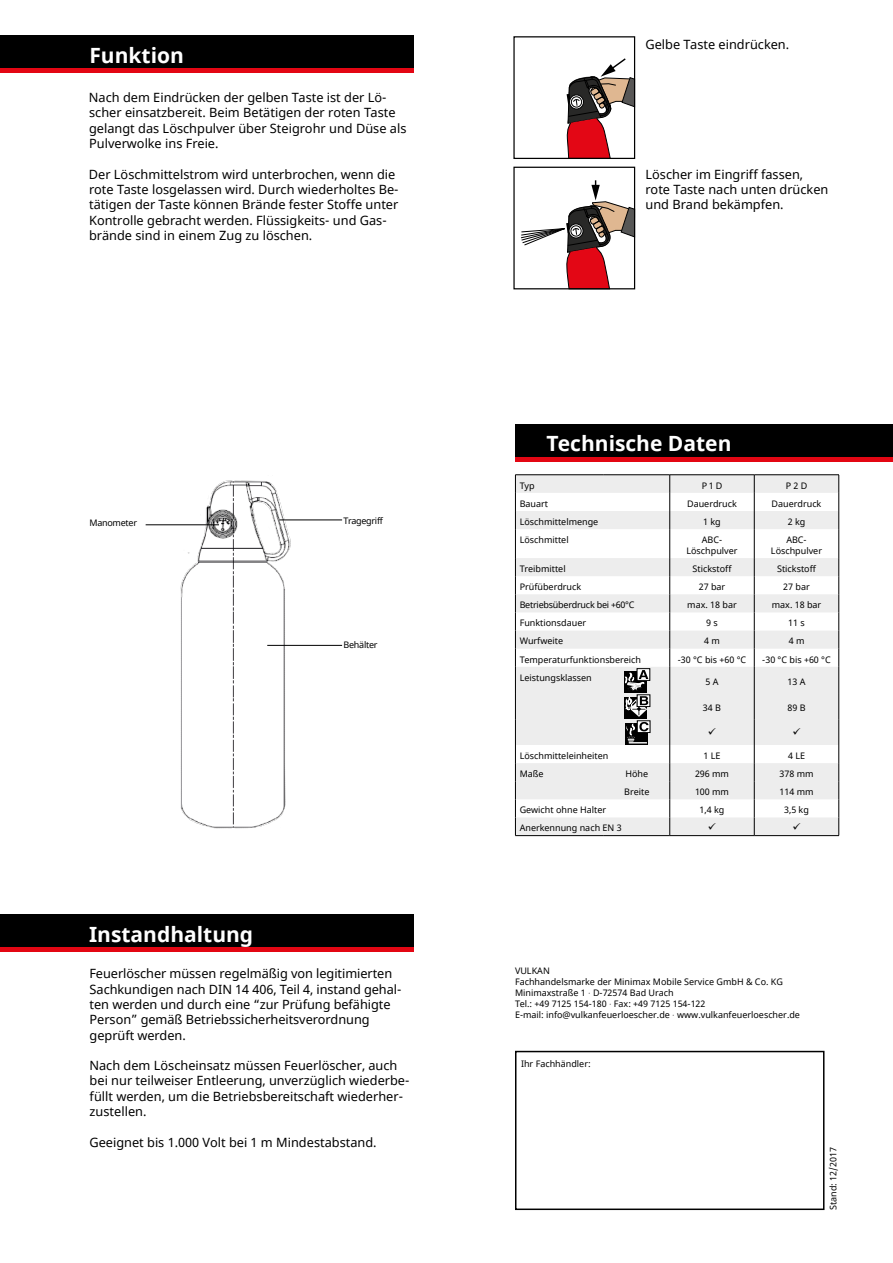
<style>
.page{position:relative;width:893px;height:1263px;background:#fff}
.page>*{position:absolute;margin:0;border:0;box-sizing:border-box;transform-origin:0 0}
.t1{font:700 21px "Noto Sans";color:#fff}
.t2{font:12.75px/15.3px "Noto Sans";color:#000}
.t3{font:9px/10.8px "Noto Sans";color:#000;text-align:center}
.t4{font:9px "Noto Sans";letter-spacing:-.03em;color:#000}
.t5{font:9px "Noto Sans";letter-spacing:-.025em;color:#000}
.s1{font-family:"Frutiger CE";font-weight:300}
</style>
<div class="page">
<div style="left:0;top:944px;width:414px;height:8px;background:#e30613"></div>
<div style="left:0;top:914px;width:414px;height:33px;background:#000"></div>
<div style="left:515px;top:454px;width:378px;height:7px;background:#e30613"></div>
<div style="left:515px;top:424px;width:378px;height:33px;background:#000"></div>
<div style="left:0;top:66px;width:413px;height:7px;background:#e30613"></div>
<div style="left:0;top:35px;width:413px;height:33px;background:#000"></div>
<hr style="left:515px;top:474px;width:89px;height:1px;background:#000">
<hr style="left:604px;top:474px;width:66px;height:1px;background:#000">
<hr style="left:754px;top:474px;width:85px;height:1px;background:#000">
<hr style="left:670px;top:474px;width:84px;height:1px;background:#000">
<div style="left:515px;top:1051px;width:309px;height:159px;border:2px solid #000"></div>
<img style="left:174px;top:480px;width:126px;height:349px">
<hr style="left:280px;top:519px;width:62px;height:1px;background:#000">
<hr style="left:146px;top:524px;width:73px;height:1px;background:#000">
<hr style="left:267px;top:645px;width:75px;height:1px;background:#000">
<svg style="left:566px;top:58px;width:67px;height:99px"></svg>
<div style="left:513px;top:36px;width:122px;height:123px;border:1px solid #000"></div>
<svg style="left:520px;top:180px;width:116px;height:110px"></svg>
<div style="left:513px;top:167px;width:122px;height:122px;border:1px solid #000"></div>
<svg style="left:515px;top:475px;width:324px;height:361px"></svg>
<h1 class="t1" style="left:89px;top:41px;width:96px">Funktion</h1>
<p class="t2" style="left:89px;top:90px;width:319px">Nach dem Eindrücken der gelben Taste ist der Lö&shy;scher einsatzbereit. Beim Betätigen der roten Taste gelangt das Löschpulver über Steigrohr und Düse als Pulverwolke ins Freie.</p>
<p class="t2" style="left:89px;top:167px;width:311px">Der Löschmittelstrom wird unterbrochen, wenn die rote Taste losgelassen wird. Durch wiederholtes Be&shy;tätigen der Taste können Brände fester Stoffe unter Kontrolle gebracht werden. Flüssigkeits- und Gas&shy;brände sind in einem Zug zu löschen.</p>
<p class="t4" style="left:89px;top:517px;width:49px">Manometer</p>
<p class="t4" style="left:344px;top:514px;width:41px">Tragegriff</p>
<p class="t4" style="left:344px;top:638px;width:36px">Behälter</p>
<h1 class="t1" style="left:89px;top:919px;width:166px">Instandhaltung</h1>
<p class="t2" style="left:89px;top:966px;width:314px">Feuerlöscher müssen regelmäßig von legitimierten Sachkundigen nach DIN 14 406, Teil 4, instand gehal&shy;ten werden und durch eine “zur Prüfung befähigte Person” gemäß Betriebssicherheitsverordnung geprüft werden.</p>
<p class="t2" style="left:89px;top:1058px;width:322px">Nach dem Löscheinsatz müssen Feuerlöscher, auch bei nur teilweiser Entleerung, unverzüglich wiederbe&shy;füllt werden, um die Betriebsbereitschaft wiederher&shy;zustellen.</p>
<p class="t2" style="left:89px;top:1135px;width:289px">Geeignet bis 1.000 Volt bei 1 m Mindestabstand.</p>
<p class="t2" style="left:645px;top:37px;width:145px">Gelbe Taste eindrücken.</p>
<p class="t2" style="left:645px;top:167px;width:184px">Löscher im Eingriff fassen, rote Taste nach unten drücken und Brand bekämpfen.</p>
<h1 class="t1" style="left:546px;top:429px;width:187px">Technische Daten</h1>
<p class="t3" style="left:520px;top:480px;width:17px">Typ</p>
<p class="t3" style="left:702px;top:480px;width:22px">P 1 D</p>
<p class="t3" style="left:786px;top:480px;width:23px">P 2 D</p>
<p class="t3" style="left:520px;top:498px;width:30px">Bauart</p>
<p class="t3" style="left:687px;top:498px;width:51px">Dauerdruck</p>
<p class="t3" style="left:772px;top:498px;width:51px">Dauerdruck</p>
<p class="t3" style="left:520px;top:516px;width:80px">Löschmittelmenge</p>
<p class="t3" style="left:703px;top:516px;width:19px">1 kg</p>
<p class="t3" style="left:788px;top:516px;width:19px">2 kg</p>
<p class="t3" style="left:520px;top:535px;width:50px">Löschmittel</p>
<p class="t3" style="left:686px;top:535px;width:53px">ABC-<br>Löschpulver</p>
<p class="t3" style="left:771px;top:535px;width:53px">ABC-<br>Löschpulver</p>
<p class="t3" style="left:520px;top:564px;width:47px">Treibmittel</p>
<p class="t3" style="left:693px;top:564px;width:40px">Stickstoff</p>
<p class="t3" style="left:777px;top:564px;width:40px">Stickstoff</p>
<p class="t3" style="left:520px;top:582px;width:63px">Prüfüberdruck</p>
<p class="t3" style="left:699px;top:582px;width:28px">27 bar</p>
<p class="t3" style="left:783px;top:582px;width:28px">27 bar</p>
<p class="t5" style="left:520px;top:599px;width:116px">Betriebsüberdruck bei +60°C</p>
<p class="t3" style="left:687px;top:600px;width:51px">max. 18 bar</p>
<p class="t3" style="left:772px;top:600px;width:51px">max. 18 bar</p>
<p class="t3" style="left:520px;top:618px;width:68px">Funktionsdauer</p>
<p class="t3" style="left:706px;top:618px;width:13px">9 s</p>
<p class="t3" style="left:788px;top:618px;width:18px">11 s</p>
<p class="t3" style="left:520px;top:636px;width:45px">Wurfweite</p>
<p class="t3" style="left:704px;top:636px;width:17px">4 m</p>
<p class="t3" style="left:789px;top:636px;width:17px">4 m</p>
<p class="t3" style="left:520px;top:654px;width:123px">Temperaturfunktionsbereich</p>
<p class="t3" style="left:678px;top:654px;width:70px">-30 °C bis +60 °C</p>
<p class="t3" style="left:762px;top:654px;width:70px">-30 °C bis +60 °C</p>
<p class="t3" style="left:520px;top:672px;width:74px">Leistungsklassen</p>
<p class="t3" style="left:705px;top:676px;width:15px">5 A</p>
<p class="t3" style="left:787px;top:676px;width:20px">13 A</p>
<p class="t3" style="left:703px;top:703px;width:20px">34 B</p>
<p class="t3" style="left:787px;top:703px;width:20px">89 B</p>
<p class="t3" style="left:520px;top:750px;width:90px">Löschmitteleinheiten</p>
<p class="t3" style="left:703px;top:750px;width:19px">1 LE</p>
<p class="t3" style="left:788px;top:750px;width:19px">4 LE</p>
<p class="t3" style="left:520px;top:769px;width:25px">Maße</p>
<p class="t3" style="left:625px;top:769px;width:24px">Höhe</p>
<p class="t3" style="left:695px;top:769px;width:36px">296 mm</p>
<p class="t3" style="left:779px;top:769px;width:36px">378 mm</p>
<p class="t3" style="left:624px;top:787px;width:27px">Breite</p>
<p class="t3" style="left:695px;top:787px;width:36px">100 mm</p>
<p class="t3" style="left:779px;top:787px;width:36px">114 mm</p>
<p class="t3" style="left:520px;top:805px;width:88px">Gewicht ohne Halter</p>
<p class="t3" style="left:700px;top:805px;width:26px">1,4 kg</p>
<p class="t3" style="left:784px;top:805px;width:26px">3,5 kg</p>
<p class="t3" style="left:520px;top:823px;width:104px">Anerkennung nach EN 3</p>
<p class="t3" style="left:515px;top:966px;width:287px;text-align:left">VULKAN<br>Fachhandelsmarke der Minimax Mobile Service GmbH &amp; Co. KG Minimaxstraße 1 <span class="s1">·</span> D-72574 Bad Urach<br>Tel.: +49 7125 154-180 <span class="s1">·</span> Fax: +49 7125 154-122<br>E-mail: info@vulkanfeuerloescher.de <span class="s1">·</span> www.vulkanfeuerloescher.de</p>
<p class="t3" style="left:521px;top:1058px;width:71px">Ihr Fachhändler:</p>
<p class="t3" style="left:828px;top:1210px;width:64px;rotate:-90deg">Stand: 12/2017</p>
</div>
